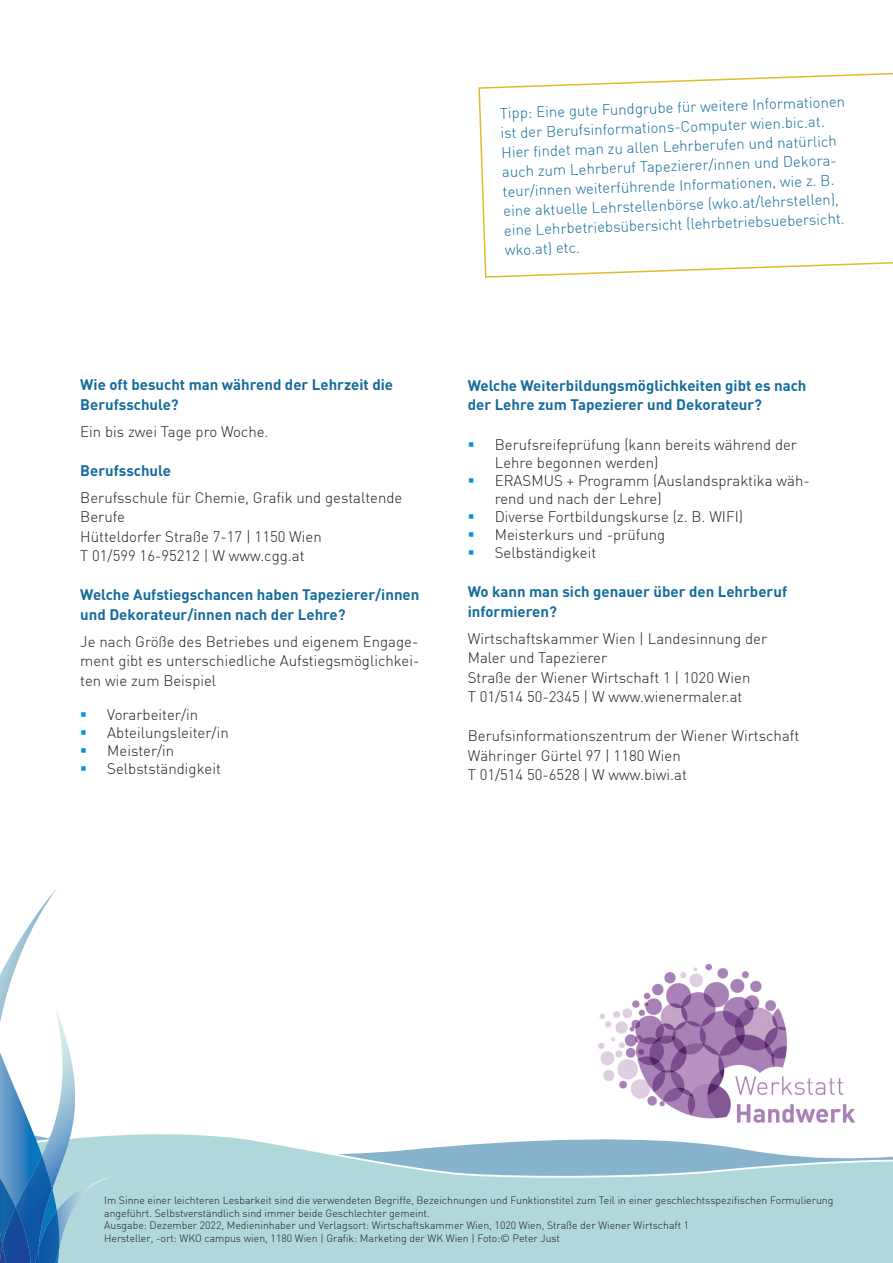
<style>
.page{position:relative;width:893px;height:1263px;background:#fff}
.page>*{position:absolute;margin:0;border:0;box-sizing:border-box;transform-origin:0 0}
.t1{font:300 15px/19.5px "DIN";color:#231f20}
.t2{font:300 15px/19.5px "DIN";color:#146c9c}
.t3{font:700 15px/19.5px "DIN";color:#146c9c}
.t4{font:300 10.5px/12.6px "DIN";color:#231f20}
</style>
<div class="page">
<img style="left:598px;top:963px;width:246px;height:126px">
<svg style="left:75px;top:1089px;width:818px;height:174px;fill:#b0d7da"></svg>
<svg style="left:478px;top:72px;width:415px;height:206px"></svg>
<img style="left:75px;top:1089px;width:3px;height:86px">
<div style="left:75px;top:1175px;width:39px;height:74px;background:#b0d7da"></div>
<svg style="left:0;top:887px;width:75px;height:376px"></svg>
<img style="left:35px;top:1249px;width:4px;height:14px">
<p class="t2" style="left:500px;top:103px;width:347px;rotate:-2deg">Tipp: Eine gute Fundgrube für weitere Informationen ist der Berufsinformations-Computer wien.bic.at.<br>Hier fi ndet man zu allen Lehrberufen und natürlich auch zum Lehrberuf Tapezierer/innen und Dekora&shy;teur/innen weiterführende Informationen, wie z. B. eine aktuelle Lehrstellenbörse (wko.at/lehrstellen), eine Lehrbetriebsübersicht (lehrbetriebsuebersicht. wko.at) etc.</p>
<p class="t3" style="left:80px;top:374px;width:314px">Wie oft besucht man während der Lehrzeit die<br>Berufsschule?</p>
<p class="t1" style="left:80px;top:421px;width:190px">Ein bis zwei Tage pro Woche.</p>
<p class="t3" style="left:80px;top:460px;width:92px">Berufsschule</p>
<p class="t1" style="left:80px;top:487px;width:324px">Berufsschule für Chemie, Grafik und gestaltende<br>Berufe<br>Hütteldorfer Straße 7-17 | 1150 Wien<br>T 01/599 16-95212 | W www.cgg.at</p>
<p class="t3" style="left:80px;top:584px;width:341px">Welche Aufstiegschancen haben Tapezierer/innen und Dekorateur/innen nach der Lehre?</p>
<p class="t1" style="left:80px;top:631px;width:341px;text-align:justify">Je nach Größe des Betriebes und eigenem Engage&shy;ment gibt es unterschiedliche Aufstiegsmöglichkei&shy;ten wie zum Beispiel</p>
<p class="t1" style="left:107px;top:705px;width:123px;line-height:18px">Vorarbeiter/in<br>Abteilungsleiter/in<br>Meister/in<br>Selbstständigkeit</p>
<p class="t3" style="left:468px;top:375px;width:340px">Welche Weiterbildungsmöglichkeiten gibt es nach der Lehre zum Tapezierer und Dekorateur?</p>
<p class="t1" style="left:495px;top:435px;width:316px;line-height:18px">Berufsreifeprüfung (kann bereits während der<br>Lehre begonnen werden)<br>ERASMUS + Programm (Auslandspraktika wäh&shy;rend und nach der Lehre)<br>Diverse Fortbildungskurse (z. B. WIFI)<br>Meisterkurs und -prüfung<br>Selbständigkeit</p>
<p class="t3" style="left:468px;top:581px;width:321px">Wo kann man sich genauer über den Lehrberuf informieren?</p>
<p class="t1" style="left:468px;top:628px;width:301px">Wirtschaftskammer Wien | Landesinnung der Maler und Tapezierer<br>Straße der Wiener Wirtschaft 1 | 1020 Wien<br>T 01/514 50-2345 | W www.wienermaler.at</p>
<p class="t1" style="left:468px;top:726px;width:333px">Berufsinformationszentrum der Wiener Wirtschaft<br>Währinger Gürtel 97 | 1180 Wien<br>T 01/514 50-6528 | W www.biwi.at</p>
<p class="t4" style="left:104px;top:1194px;width:731px">Im Sinne einer leichteren Lesbarkeit sind die verwendeten Begriffe, Bezeichnungen und Funktionstitel zum Teil in einer geschlechtsspezifischen Formulierung angeführt. Selbstverständlich sind immer beide Geschlechter gemeint.<br>Ausgabe: Dezember 2022, Medieninhaber und Verlagsort: Wirtschaftskammer Wien, 1020 Wien, Straße der Wiener Wirtschaft 1<br>Hersteller, -ort: WKO campus wien, 1180 Wien | Grafik: Marketing der WK Wien | Foto:© Peter Just</p>
</div>
